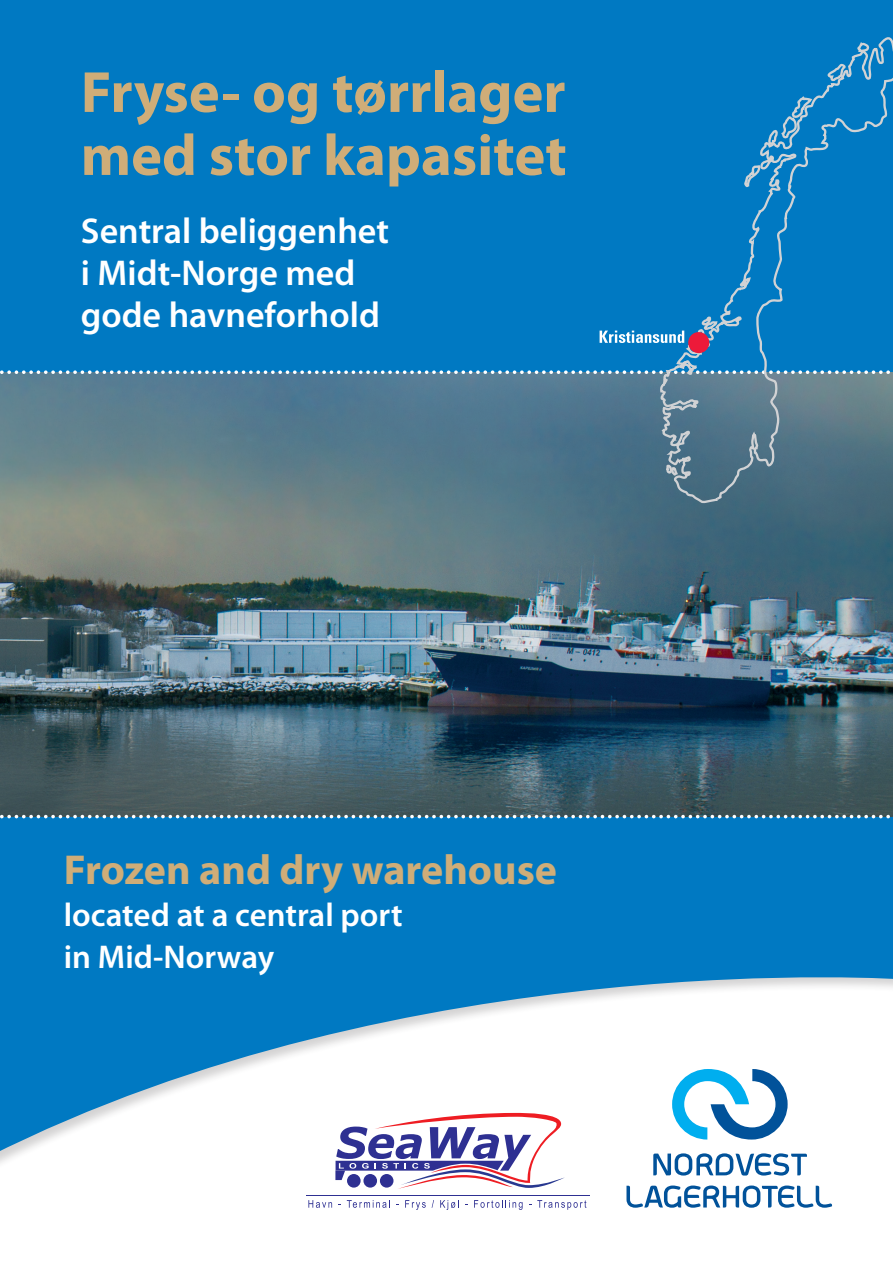
<style>
.page{position:relative;width:893px;height:1263px;background:#fff}
.page>*{position:absolute;margin:0;border:0;box-sizing:border-box;transform-origin:0 0}
.t1{font:700 58.5px/63px "Myriad Pro";color:#cfad78}
.t2{font:700 42px "Myriad Pro";color:#cfad78}
.t3{font:600 36px/42px "Myriad Pro";color:#fff}
.t4{font:600 33px/42px "Myriad Pro";color:#fff}
</style>
<div class="page">
<svg style="left:0;top:818px;width:893px;height:339px;fill:#0079c2"></svg>
<div style="left:0;top:0;width:893px;height:375px;background:#0079c2"></div>
<img style="left:0;top:374px;width:893px;height:441px">
<svg style="left:335px;top:1113px;width:230px;height:76px"></svg>
<svg style="left:308px;top:1200px;width:24px;height:8px"></svg>
<svg style="left:347px;top:1200px;width:43px;height:8px"></svg>
<svg style="left:405px;top:1200px;width:21px;height:10px"></svg>
<svg style="left:440px;top:1200px;width:19px;height:10px"></svg>
<svg style="left:474px;top:1200px;width:49px;height:10px"></svg>
<svg style="left:537px;top:1200px;width:49px;height:10px"></svg>
<hr style="left:306px;top:1195px;width:284px;height:1px;background:#2e3092">
<svg style="left:672px;top:1069px;width:116px;height:70px"></svg>
<svg style="left:653px;top:1153px;width:154px;height:22px"></svg>
<svg style="left:626px;top:1185px;width:206px;height:23px"></svg>
<svg style="left:0;top:815px;width:893px;height:3px"></svg>
<svg style="left:0;top:370px;width:648px;height:4px"></svg>
<svg style="left:648px;top:37px;width:245px;height:468px"></svg>
<svg style="left:855px;top:41px;width:17px;height:13px"></svg>
<svg style="left:828px;top:62px;width:20px;height:33px"></svg>
<svg style="left:766px;top:94px;width:48px;height:51px"></svg>
<svg style="left:743px;top:164px;width:17px;height:24px"></svg>
<svg style="left:696px;top:317px;width:23px;height:22px"></svg>
<svg style="left:664px;top:417px;width:17px;height:59px"></svg>
<div style="left:688px;top:332px;width:21px;height:21px;background:#ed1a3a;border-radius:50%"></div>
<svg style="left:600px;top:331px;width:84px;height:12px"></svg>
<h1 class="t1" style="left:81px;top:59px;width:487px">Fryse- og tørrlager med stor kapasitet</h1>
<p class="t3" style="left:81px;top:209px;width:310px">Sentral beliggenhet i Midt-Norge med gode havneforhold</p>
<p class="t2" style="left:64px;top:842px;width:495px">Frozen and dry warehouse</p>
<p class="t4" style="left:64px;top:893px;width:340px">located at a central port in Mid-Norway</p>
</div>
